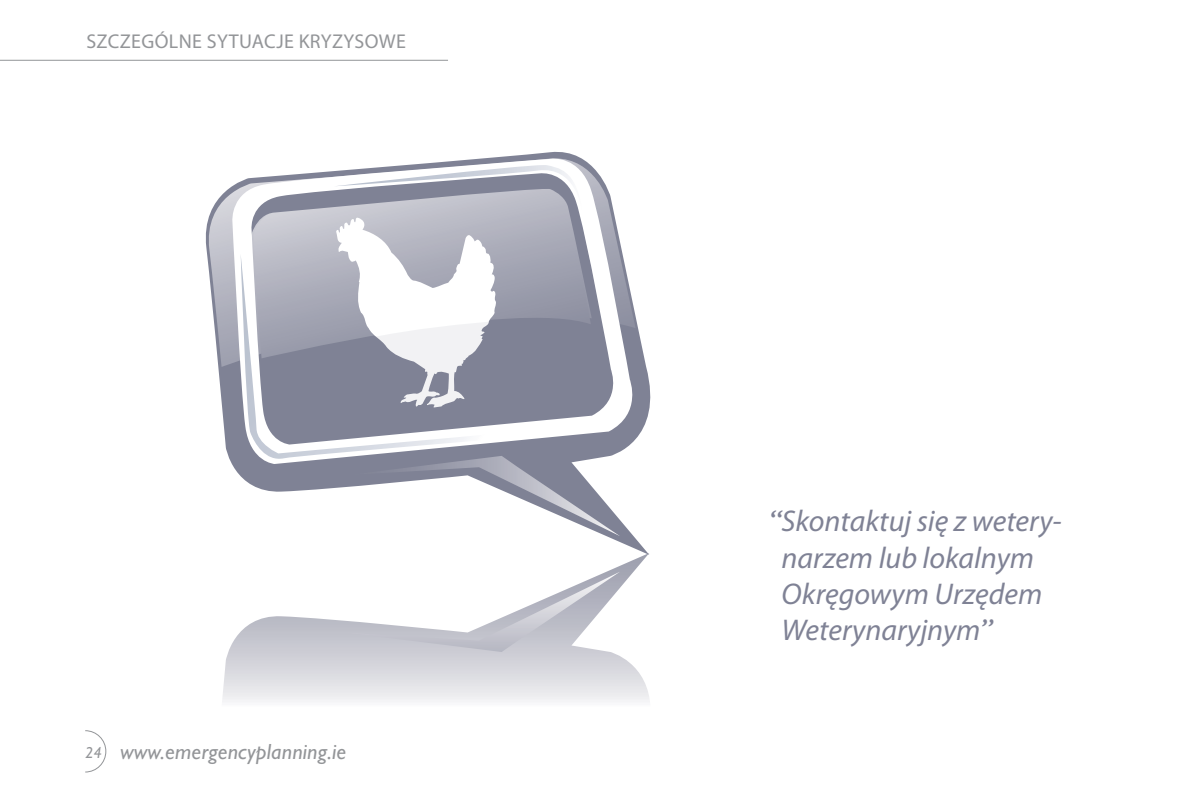
<style>
.page{position:relative;width:1191px;height:806px;background:#fff}
.page>*{position:absolute;margin:0;border:0;box-sizing:border-box;transform-origin:0 0}
.t1{font:italic 30px/36px "Myriad Pro";color:#7f8295}
.t2{font:italic 22px "Gill Sans";letter-spacing:.01em;color:#939598}
.t3{font:20px "Myriad Pro";letter-spacing:.02em;color:#939598}
.s1{font-size:16px}
.s2{font-family:"Gill Sans"}
</style>
<div class="page">
<hr style="left:0;top:60px;width:448px;height:1px;background:#939598">
<svg style="left:85px;top:730px;width:22px;height:42px"></svg>
<svg style="left:218px;top:151px;width:433px;height:401px"></svg>
<svg style="left:205px;top:158px;width:26px;height:209px"></svg>
<svg style="left:231px;top:155px;width:412px;height:308px"></svg>
<svg style="left:241px;top:253px;width:384px;height:208px"></svg>
<svg style="left:345px;top:455px;width:275px;height:81px"></svg>
<svg style="left:222px;top:552px;width:428px;height:150px"></svg>
<svg style="left:345px;top:571px;width:275px;height:80px"></svg>
<svg style="left:329px;top:165px;width:253px;height:250px"></svg>
<p class="t3" style="left:86px;top:29px;width:321px">SZCZEGÓLNE SYTUACJE KRYZYSOWE</p>
<p class="t2" style="left:85px;top:738px;width:262px"><span class="s1">24</span> www.emergencyplanning.ie</p>
<p class="t1" style="left:781px;top:502px;width:281px;text-indent:-12px"><span class="s2">“</span>Skontaktuj się z wetery&shy;narzem lub lokalnym<br>Okręgowym Urzędem<br>Weterynaryjnym<span class="s2">”</span></p>
</div>
